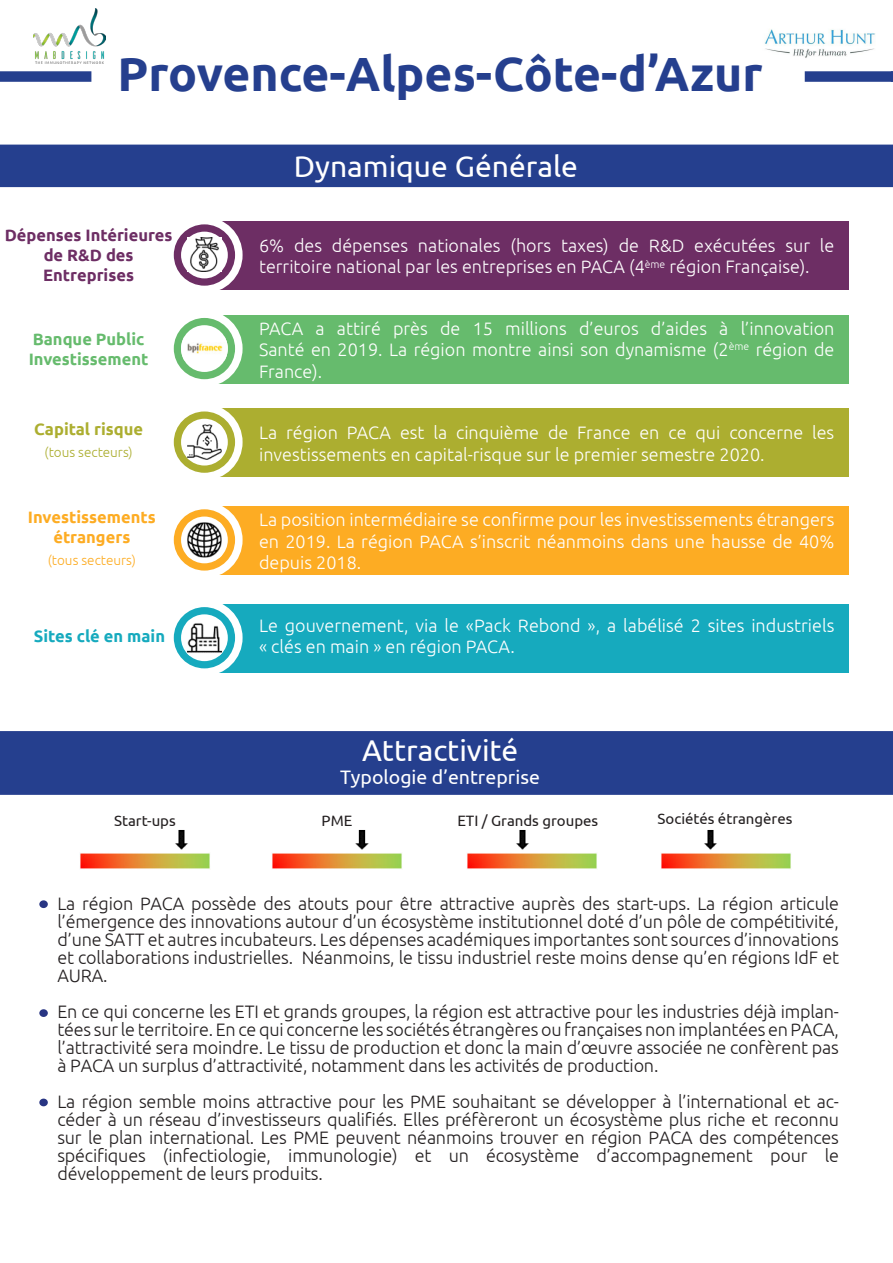
<style>
.page{position:relative;width:893px;height:1263px;background:#fff}
.page>*{position:absolute;margin:0;border:0;box-sizing:border-box;transform-origin:0 0}
.t1{font:700 48px "Ubuntu";color:#253f8e}
.t2{font:30px "Ubuntu";color:#fff}
.t3{font:19.5px "Ubuntu";color:#fff}
.t4{font:300 18px/18px "Ubuntu";letter-spacing:-.01em;color:#231f20;text-align:justify}
.t5{font:300 18px/21.6px "Ubuntu";color:#fff}
.t6{font:700 16.5px/19.8px "Ubuntu";color:#6d2e64;text-align:center}
.t7{font:700 16.5px "Ubuntu";color:#66bb6d}
.t8{font:700 16.5px "Ubuntu";color:#fdac23}
.t9{font:700 16.5px "Ubuntu";color:#16aabe}
.t10{font:700 16.5px "Ubuntu";color:#acae30}
.t11{font:15px "Ubuntu";color:#231f20}
.t12{font:300 13.5px "Ubuntu";color:#acae30}
.t13{font:300 13.5px "Ubuntu";color:#fdac23}
</style>
<div class="page">
<div style="left:0;top:731px;width:893px;height:64px;background:#253f8e"></div>
<img style="left:80px;top:853px;width:130px;height:16px">
<img style="left:175px;top:830px;width:13px;height:20px">
<img style="left:272px;top:853px;width:130px;height:16px">
<img style="left:467px;top:853px;width:130px;height:16px">
<img style="left:661px;top:853px;width:130px;height:16px">
<div style="left:39px;top:900px;width:9px;height:8px;background:#283583;border-radius:50%"></div>
<div style="left:39px;top:1009px;width:9px;height:8px;background:#283583;border-radius:50%"></div>
<div style="left:39px;top:1098px;width:9px;height:8px;background:#283583;border-radius:50%"></div>
<div style="left:0;top:71px;width:91px;height:11px;background:#253f8e"></div>
<div style="left:805px;top:71px;width:88px;height:11px;background:#253f8e"></div>
<img style="left:355px;top:830px;width:14px;height:20px">
<img style="left:516px;top:830px;width:13px;height:20px">
<img style="left:704px;top:830px;width:13px;height:20px">
<img style="left:33px;top:9px;width:72px;height:55px">
<img style="left:765px;top:29px;width:110px;height:29px">
<div style="left:0;top:145px;width:893px;height:42px;background:#253f8e"></div>
<div style="left:212px;top:222px;width:637px;height:68px;background:#6d2e64"></div>
<svg style="left:170px;top:221px;width:69px;height:68px"></svg>
<div style="left:166px;top:217px;width:77px;height:76px;border:8px solid #fff;border-radius:50%"></div>
<div style="left:181px;top:232px;width:47px;height:46px;background:#fff;border-radius:50%"></div>
<img style="left:187px;top:238px;width:32px;height:34px">
<div style="left:212px;top:315px;width:637px;height:68px;background:#66bb6d"></div>
<svg style="left:170px;top:314px;width:69px;height:69px"></svg>
<div style="left:166px;top:310px;width:77px;height:77px;border:8px solid #fff;border-radius:50%"></div>
<div style="left:181px;top:325px;width:47px;height:47px;background:#fff;border-radius:50%"></div>
<img style="left:181px;top:337px;width:47px;height:23px">
<div style="left:212px;top:409px;width:637px;height:68px;background:#acae30"></div>
<svg style="left:170px;top:408px;width:69px;height:68px"></svg>
<div style="left:166px;top:404px;width:77px;height:76px;border:8px solid #fff;border-radius:50%"></div>
<div style="left:181px;top:419px;width:47px;height:46px;background:#fff;border-radius:50%"></div>
<img style="left:187px;top:424px;width:35px;height:36px">
<div style="left:212px;top:507px;width:637px;height:68px;background:#fdac23"></div>
<svg style="left:170px;top:505px;width:69px;height:69px"></svg>
<div style="left:166px;top:502px;width:77px;height:76px;border:8px solid #fff;border-radius:50%"></div>
<div style="left:181px;top:516px;width:47px;height:47px;background:#fff;border-radius:50%"></div>
<img style="left:187px;top:522px;width:35px;height:36px">
<div style="left:212px;top:604px;width:637px;height:68px;background:#16aabe"></div>
<svg style="left:170px;top:603px;width:69px;height:69px"></svg>
<div style="left:166px;top:600px;width:77px;height:76px;border:8px solid #fff;border-radius:50%"></div>
<div style="left:181px;top:614px;width:47px;height:47px;background:#fff;border-radius:50%"></div>
<img style="left:187px;top:620px;width:35px;height:35px">
<p class="t1" style="left:117px;top:45px;width:647px">Provence-Alpes-Côte-d’Azur</p>
<p class="t6" style="left:5px;top:225px;width:169px">Dépenses Intérieures de R&amp;D des</p>
<p class="t6" style="left:43px;top:265px;width:92px">Entreprises</p>
<p class="t7" style="left:33px;top:329px;width:113px">Banque Public</p>
<p class="t7" style="left:29px;top:349px;width:121px">Investissement</p>
<p class="t10" style="left:34px;top:419px;width:111px">Capital risque</p>
<p class="t12" style="left:44px;top:444px;width:90px">(tous secteurs)</p>
<p class="t8" style="left:28px;top:507px;width:129px">Investissements</p>
<p class="t8" style="left:53px;top:527px;width:79px">étrangers</p>
<p class="t13" style="left:48px;top:552px;width:90px">(tous secteurs)</p>
<p class="t9" style="left:34px;top:626px;width:133px">Sites clé en main</p>
<p class="t2" style="left:294px;top:148px;width:286px">Dynamique Générale</p>
<p class="t5" style="left:259px;top:234px;width:577px">6% des dépenses nationales (hors taxes) de R&amp;D exécutées sur le</p>
<p class="t5" style="left:259px;top:256px;width:552px">territoire national par les entreprises en PACA (4<sup>ème</sup> région Française).</p>
<p class="t5" style="left:259px;top:317px;width:577px">PACA a attiré près de 15 millions d’euros d’aides à l’innovation</p>
<p class="t5" style="left:259px;top:339px;width:577px">Santé en 2019. La région montre ainsi son dynamisme (2<sup>ème</sup> région de<br>France).</p>
<p class="t5" style="left:259px;top:421px;width:577px">La région PACA est la cinquième de France en ce qui concerne les</p>
<p class="t5" style="left:259px;top:443px;width:507px">investissements en capital-risque sur le premier semestre 2020.</p>
<p class="t5" style="left:259px;top:508px;width:577px;text-align:justify">La position intermédiaire se confirme pour les investissements étrangers en 2019. La région PACA s’inscrit néanmoins dans une hausse de 40% depuis 2018.</p>
<p class="t5" style="left:259px;top:614px;width:577px">Le gouvernement, via le «Pack Rebond », a labélisé 2 sites industriels « clés en main » en région PACA.</p>
<p class="t2" style="left:362px;top:732px;width:158px">Attractivité</p>
<p class="t3" style="left:340px;top:765px;width:201px">Typologie d’entreprise</p>
<p class="t11" style="left:114px;top:812px;width:63px">Start-ups</p>
<p class="t11" style="left:322px;top:812px;width:32px">PME</p>
<p class="t11" style="left:457px;top:811px;width:142px">ETI / Grands groupes</p>
<p class="t11" style="left:657px;top:810px;width:136px">Sociétés étrangères</p>
<p class="t4" style="left:57px;top:894px;width:783px">La région PACA possède des atouts pour être attractive auprès des start-ups. La région articule l’émergence des innovations autour d’un écosystème institutionnel doté d’un pôle de compétitivité, d’une SATT et autres incubateurs. Les dépenses académiques importantes sont sources d’innovations et collaborations industrielles. Néanmoins, le tissu industriel reste moins dense qu’en régions IdF et AURA.</p>
<p class="t4" style="left:57px;top:1002px;width:783px">En ce qui concerne les ETI et grands groupes, la région est attractive pour les industries déjà implan&shy;tées sur le territoire. En ce qui concerne les sociétés étrangères ou françaises non implantées en PACA, l’attractivité sera moindre. Le tissu de production et donc la main d’œuvre associée ne confèrent pas à PACA un surplus d’attractivité, notamment dans les activités de production.</p>
<p class="t4" style="left:57px;top:1092px;width:783px">La région semble moins attractive pour les PME souhaitant se développer à l’international et ac&shy;céder à un réseau d’investisseurs qualifiés. Elles préfèreront un écosystème plus riche et reconnu sur le plan international. Les PME peuvent néanmoins trouver en région PACA des compétences</p>
<p class="t4" style="left:57px;top:1146px;width:783px">spécifiques (infectiologie, immunologie) et un écosystème d’accompagnement pour le</p>
<p class="t4" style="left:57px;top:1164px;width:267px">développement de leurs produits.</p>
</div>
